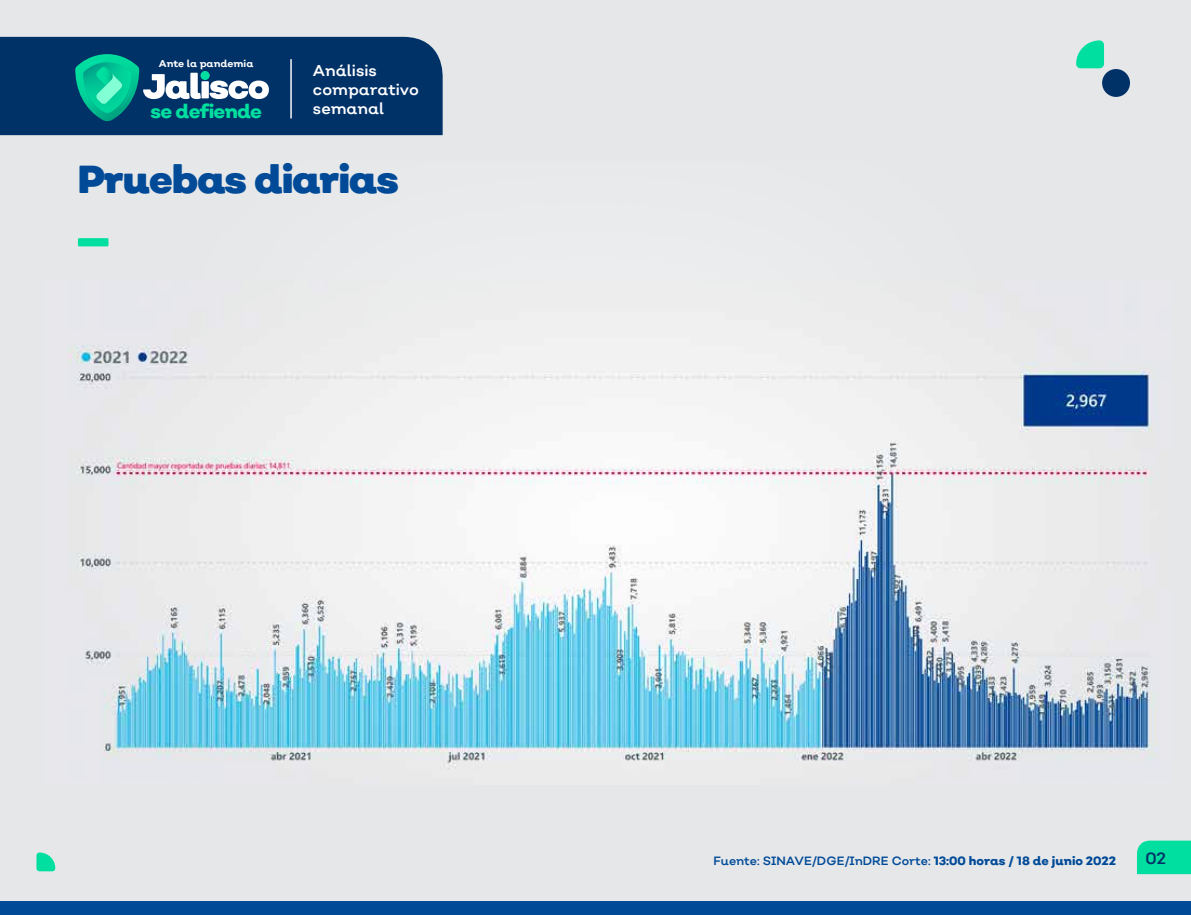
<style>
.page{position:relative;width:1191px;height:915px;background:#fff}
.page>*{position:absolute;margin:0;border:0;box-sizing:border-box;transform-origin:0 0}
.t1{font:900 50.7px "Nutmeg";color:#00df9f}
.t2{font:900 39px "Nutmeg";letter-spacing:-.03em;color:#004a98}
.t3{font:800 19.2px "Nutmeg";letter-spacing:-.04em;color:#00df9f}
.t4{font:16.35px "Nutmeg";color:#003268}
.t5{font:15.75px/18.9px "Nutmeg";color:#fff}
.t6{font:12px "Nutmeg";color:#004a98}
.t7{font:700 9.9px "Nutmeg";color:#fff}
.s1{font-weight:800}
</style>
<div class="page">
<div style="left:0;top:0;width:1191px;height:914px;background:#e5e7e9"></div>
<div style="left:0;top:901px;width:1191px;height:13px;background:#004a98"></div>
<div style="left:0;top:37px;width:443px;height:98px;background:#003268"></div>
<hr style="left:290px;top:59px;width:2px;height:59px;background:#fff">
<div style="left:1137px;top:840px;width:54px;height:33px;background:#00df9f"></div>
<div style="left:41px;top:36px;width:134px;height:100px;background:#003268"></div>
<svg style="left:75px;top:54px;width:194px;height:67px;background:#247388"></svg>
<svg style="left:1076px;top:40px;width:28px;height:28px"></svg>
<div style="left:36px;top:852px;width:19px;height:19px;background:#00df9f;border-radius:3px"></div>
<div style="left:1102px;top:69px;width:28px;height:28px;background:#003268;border-radius:14px"></div>
<img style="left:68px;top:312px;width:1090px;height:457px">
<p class="t7" style="left:159px;top:57px;width:96px">Ante la pandemia</p>
<h3 class="t3" style="left:151px;top:99px;width:113px">se defiende</h3>
<h3 class="t5" style="left:313px;top:61px;width:107px">Análisis comparativo semanal</h3>
<h2 class="t2" style="left:78px;top:154px;width:322px">Pruebas diarias</h2>
<h1 class="t1" style="left:78px;top:182px;width:32px">_</h1>
<p class="t6" style="left:713px;top:852px;width:404px">Fuente: SINAVE/DGE/InDRE Corte: <span class="s1">13:00 horas / 18 de junio 2022</span></p>
<h3 class="t4" style="left:1145px;top:847px;width:22px">02</h3>
</div>
